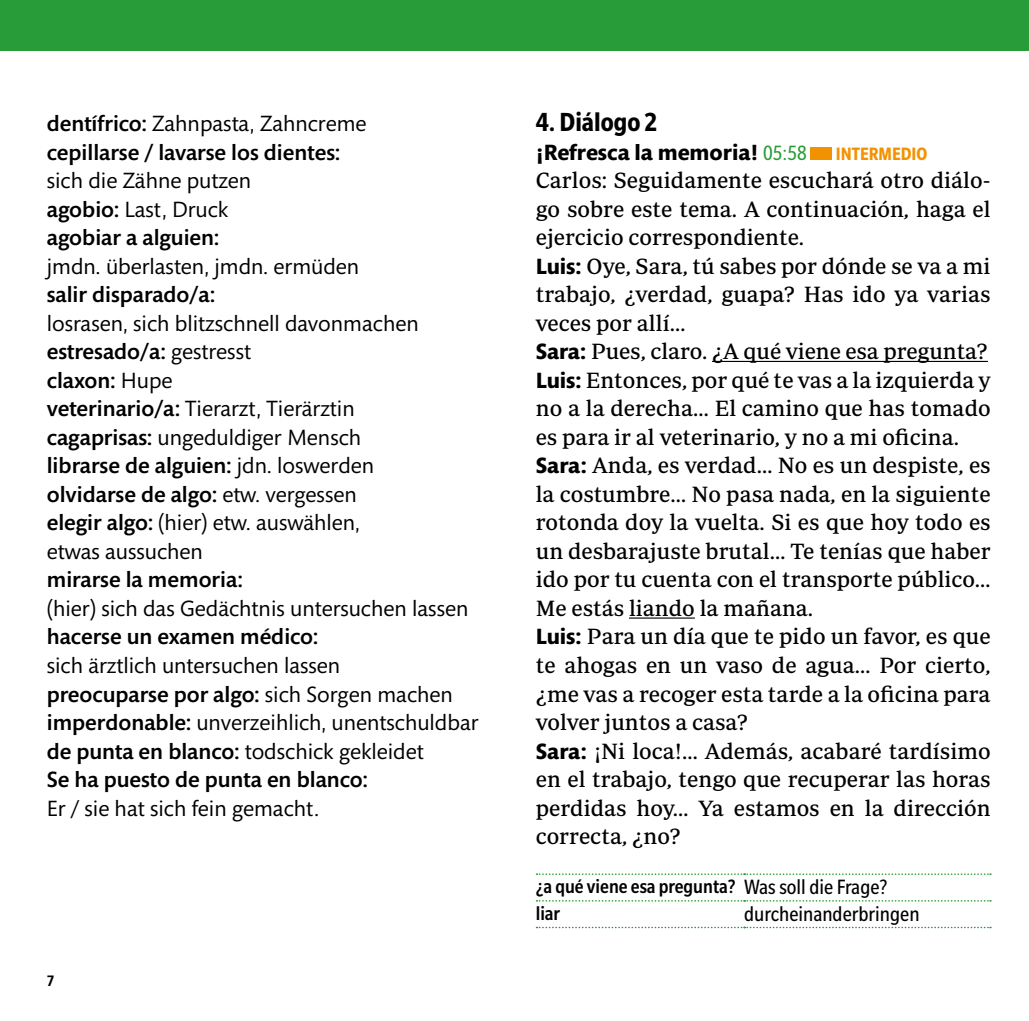
<style>
.page{position:relative;width:1029px;height:1021px;background:#fff}
.page>*{position:absolute;margin:0;border:0;box-sizing:border-box;transform-origin:0 0}
.t1{font:700 condensed 28.5px "Slate Std";color:#000}
.t2{font:22.5px/28.5px "Periodico Text";color:#000}
.t3{font:22.5px/28.5px "Mundo Sans Std";color:#000}
.t4{font:500 22.5px/28.5px "Mundo Sans Std";color:#000}
.t5{font:700 22.5px "Mundo Sans Std";color:#000}
.t6{font:condensed 22.5px "Slate Std";color:#000}
.t7{font:500 condensed 21px/26.7px "Slate Std";color:#000}
.t8{font:700 condensed 19.5px "Slate Std";color:#f39200}
.t9{font:700 condensed 16.5px "Slate Std";color:#000}
.s1{font-weight:400}
.s2{font-weight:500}
.s3{font-family:"Slate Std";font-weight:400;font-stretch:condensed;color:#289c38}
.s4{font-family:"Mundo Sans Std";font-weight:700}
.s5{font-weight:400;font-size:22.5px}
</style>
<div class="page">
<div style="left:0;top:0;width:1029px;height:51px;background:#289c38"></div>
<hr style="left:712px;top:361px;width:276px;height:1px;background:#000">
<hr style="left:629px;top:617px;width:66px;height:1px;background:#000">
<div style="left:810px;top:148px;width:21px;height:12px;background:#f39200"></div>
<svg style="left:536px;top:873px;width:455px;height:1px"></svg>
<svg style="left:536px;top:900px;width:455px;height:1px"></svg>
<svg style="left:536px;top:926px;width:455px;height:2px"></svg>
<p class="t4" style="left:47px;top:110px;width:321px">dentífrico: <span class="s1">Zahnpasta, Zahncreme </span>cepillarse / lavarse los dientes:</p>
<p class="t3" style="left:47px;top:167px;width:206px">sich die Zähne putzen <span class="s2">agobio:</span> Last, Druck <span class="s2">agobiar a alguien:</span></p>
<p class="t3" style="left:47px;top:252px;width:314px">jmdn. überlasten, jmdn. ermüden</p>
<p class="t4" style="left:47px;top:281px;width:170px">salir disparado/a:</p>
<p class="t3" style="left:47px;top:309px;width:373px">losrasen, sich blitzschnell davonmachen <span class="s2">estresado/a:</span> gestresst<br><span class="s2">claxon:</span> Hupe<br><span class="s2">veterinario/a:</span> Tierarzt, Tierärztin <span class="s2">cagaprisas:</span> ungeduldiger Mensch <span class="s2">librarse de alguien:</span> jdn. loswerden <span class="s2">olvidarse de algo:</span> etw. vergessen<br><span class="s2">elegir algo:</span> (hier) etw. auswählen,<br>etwas aussuchen</p>
<p class="t4" style="left:47px;top:566px;width:198px">mirarse la memoria:</p>
<p class="t3" style="left:47px;top:594px;width:423px">(hier) sich das Gedächtnis untersuchen lassen</p>
<p class="t4" style="left:47px;top:623px;width:273px">hacerse un examen médico:</p>
<p class="t3" style="left:47px;top:651px;width:433px">sich ärztlich untersuchen lassen<br><span class="s2">preocuparse por algo:</span> sich Sorgen machen <span class="s2">imperdonable:</span> unverzeihlich, unentschuldbar <span class="s2">de punta en blanco:</span> todschick gekleidet<br><span class="s2">Se ha puesto de punta en blanco:</span></p>
<p class="t3" style="left:47px;top:794px;width:274px">Er / sie hat sich fein gemacht.</p>
<p class="t9" style="left:47px;top:972px;width:9px">7</p>
<p class="t1" style="left:536px;top:107px;width:123px">4. Diálogo 2</p>
<p class="t5" style="left:536px;top:140px;width:272px">¡Refresca la memoria! <span class="s3">05:58</span></p>
<p class="t8" style="left:836px;top:144px;width:93px">INTERMEDIO</p>
<p class="t2" style="left:536px;top:166px;width:457px">Carlos: Seguidamente escuchará otro diálo&shy;go sobre este tema. A continuación, haga el ejercicio correspondiente.<br><span class="s4">Luis:</span> Oye, Sara, tú sabes por dónde se va a mi trabajo, ¿verdad, guapa? Has ido ya varias veces por allí…<br><span class="s4">Sara:</span> Pues, claro. ¿A qué viene esa pregunta?<br><span class="s4">Luis:</span> Entonces, por qué te vas a la izquierda y no a la derecha… El camino que has tomado es para ir al veterinario, y no a mi oficina.<br><span class="s4">Sara:</span> Anda, es verdad… No es un despiste, es la costumbre… No pasa nada, en la siguiente rotonda doy la vuelta. Si es que hoy todo es un desbarajuste brutal… Te tenías que haber ido por tu cuenta con el transporte público… Me estás liando la mañana.<br><span class="s4">Luis:</span> Para un día que te pido un favor, es que te ahogas en un vaso de agua… Por cierto, ¿me vas a recoger esta tarde a la oficina para volver juntos a casa?<br><span class="s4">Sara:</span> ¡Ni loca!… Además, acabaré tardísimo en el trabajo, tengo que recuperar las horas perdidas hoy… Ya estamos en la dirección correcta, ¿no?</p>
<p class="t7" style="left:536px;top:872px;width:353px">¿a qué viene esa pregunta? <span class="s5">Was soll die Frage? </span>liar</p>
<p class="t6" style="left:744px;top:902px;width:177px">durcheinanderbringen</p>
</div>
